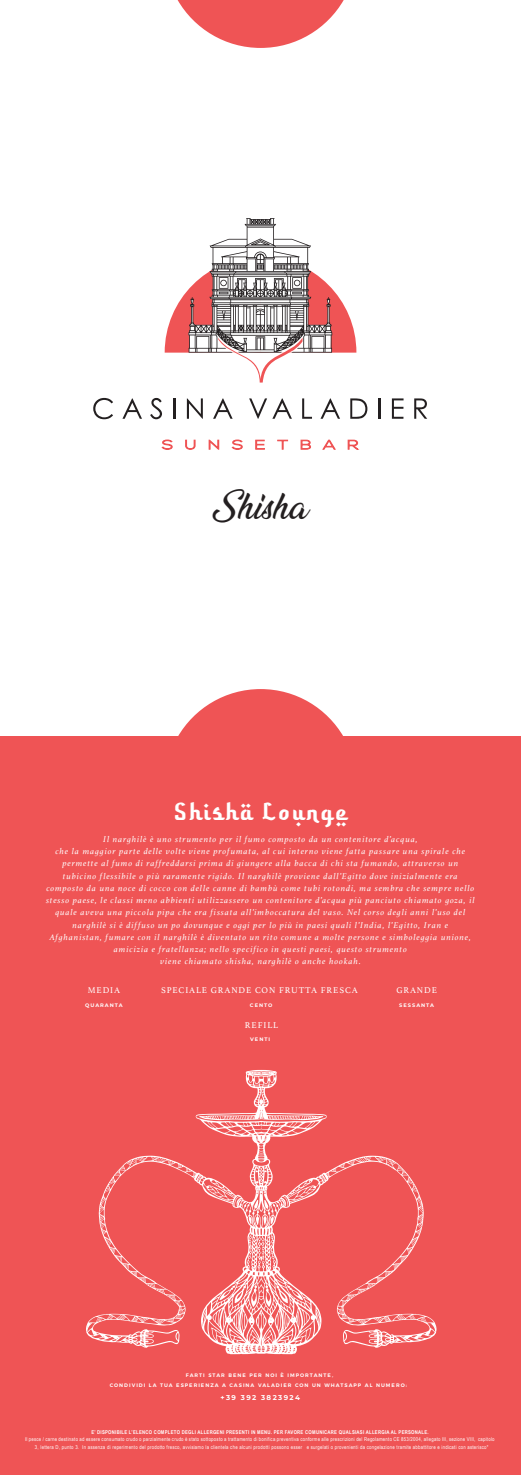
<style>
.page{position:relative;width:521px;height:1475px;background:#fff}
.page>*{position:absolute;margin:0;border:0;box-sizing:border-box;transform-origin:0 0}
.t1{font:32.29px "Ananda";color:#231f20}
.t2{font:28px "a Awal Ramadhan";letter-spacing:.1em;color:#fff}
.t3{font:italic 8.75px/12.2px "Athelas";letter-spacing:.1em;color:#fff;text-align:center}
.t4{font:8.75px "Athelas";letter-spacing:.1em;color:#fff}
.t5{font:700 7px "Montserrat";letter-spacing:.2em;color:#fff}
.t6{font:5.25px/7.9px "Arial Narrow";letter-spacing:.045em;color:#fff}
.t7{font:700 5.25px "Arial Narrow";letter-spacing:.05em;color:#fff}
.t8{font:600 5.08px/10.5px "Montserrat";letter-spacing:.2em;color:#fff;text-align:center}
.t9{font:700 5.08px "Montserrat";letter-spacing:.2em;color:#fff}
</style>
<div class="page">
<div style="left:0;top:736px;width:520px;height:738px;background:#ef5455"></div>
<svg style="left:165px;top:218px;width:191px;height:164px"></svg>
<svg style="left:162px;top:440px;width:10px;height:9px"></svg>
<svg style="left:186px;top:440px;width:9px;height:10px"></svg>
<svg style="left:209px;top:440px;width:10px;height:9px"></svg>
<svg style="left:232px;top:440px;width:10px;height:9px"></svg>
<svg style="left:256px;top:440px;width:8px;height:9px"></svg>
<svg style="left:278px;top:440px;width:10px;height:9px"></svg>
<svg style="left:301px;top:440px;width:10px;height:9px"></svg>
<svg style="left:323px;top:440px;width:12px;height:9px"></svg>
<svg style="left:348px;top:440px;width:10px;height:9px"></svg>
<svg style="left:93px;top:398px;width:20px;height:21px"></svg>
<svg style="left:122px;top:398px;width:20px;height:21px"></svg>
<svg style="left:150px;top:398px;width:12px;height:21px"></svg>
<hr style="left:173px;top:398px;width:2px;height:21px;background:#231f20">
<svg style="left:187px;top:398px;width:16px;height:21px"></svg>
<svg style="left:213px;top:398px;width:20px;height:21px"></svg>
<svg style="left:249px;top:398px;width:43px;height:21px"></svg>
<svg style="left:302px;top:398px;width:10px;height:21px"></svg>
<svg style="left:320px;top:398px;width:20px;height:21px"></svg>
<svg style="left:350px;top:398px;width:17px;height:21px"></svg>
<hr style="left:378px;top:398px;width:2px;height:21px;background:#231f20">
<svg style="left:392px;top:398px;width:11px;height:21px"></svg>
<svg style="left:414px;top:398px;width:13px;height:21px"></svg>
<svg style="left:178px;top:689px;width:165px;height:47px"></svg>
<svg style="left:178px;top:0;width:166px;height:48px"></svg>
<svg style="left:86px;top:1069px;width:350px;height:285px"></svg>
<h1 class="t1" style="left:212px;top:489px;width:97px">Shisha</h1>
<h2 class="t2" style="left:174px;top:793px;width:173px">Shisha Lounge</h2>
<p class="t3" style="left:46px;top:832px;width:430px">Il narghilè è uno strumento per il fumo composto da un contenitore d’acqua,<br>che la maggior parte delle volte viene profumata, al cui interno viene fatta passare una spirale che permette al fumo di raffreddarsi prima di giungere alla bacca di chi sta fumando, attraverso un tubicino flessibile o più raramente rigido. Il narghilè proviene dall’Egitto dove inizialmente era composto da una noce di cocco con delle canne di bambù come tubi rotondi, ma sembra che sempre nello stesso paese, le classi meno abbienti utilizzassero un contenitore d’acqua più panciuto chiamato goza, il quale aveva una piccola pipa che era fissata all’imboccatura del vaso. Nel corso degli anni l’uso del narghilè si è diffuso un po dovunque e oggi per lo più in paesi quali l’India, l’Egitto, Iran e Afghanistan, fumare con il narghilè è diventato un rito comune a molte persone e simboleggia unione, amicizia e fratellanza; nello specifico in questi paesi, questo strumento<br>viene chiamato shisha, narghilè o anche hookah.</p>
<p class="t4" style="left:88px;top:983px;width:34px">MEDIA</p>
<p class="t9" style="left:85px;top:1001px;width:39px">QUARANTA</p>
<p class="t4" style="left:396px;top:983px;width:42px">GRANDE</p>
<p class="t9" style="left:399px;top:1001px;width:36px">SESSANTA</p>
<p class="t4" style="left:161px;top:983px;width:198px">SPECIALE GRANDE CON FRUTTA FRESCA</p>
<p class="t9" style="left:250px;top:1001px;width:24px">CENTO</p>
<p class="t4" style="left:245px;top:1018px;width:35px">REFILL</p>
<p class="t9" style="left:250px;top:1035px;width:22px">VENTI</p>
<p class="t8" style="left:110px;top:1369px;width:299px">FARTI STAR BENE PER NOI È IMPORTANTE,<br>CONDIVIDI LA TUA ESPERIENZA A CASINA VALADIER CON UN WHATSAPP AL NUMERO:</p>
<p class="t5" style="left:221px;top:1392px;width:81px">+39 392 3823924</p>
<p class="t7" style="left:91px;top:1427px;width:339px">E’ DISPONIBILE L’ELENCO COMPLETO DEGLI ALLERGENI PRESENTI IN MENU. PER FAVORE COMUNICARE QUALSIASI ALLERGIA AL PERSONALE.</p>
<p class="t6" style="left:35px;top:1435px;width:461px;text-indent:-10px">Il pesce / carne destinato ad essere consumato crudo o parzialmente crudo è stato sottoposto a trattamento di bonifica preventiva conforme alle prescrizioni del Regolamento CE 853/2004, allegato III, sezione VIII, capitolo<br>3, lettera D, punto 3. In assenza di reperimento del prodotto fresco, avvisiamo la clientela che alcuni prodotti possono esser e surgelati o provenienti da congelazione tramite abbattitore e indicati con asterisco*</p>
</div>
